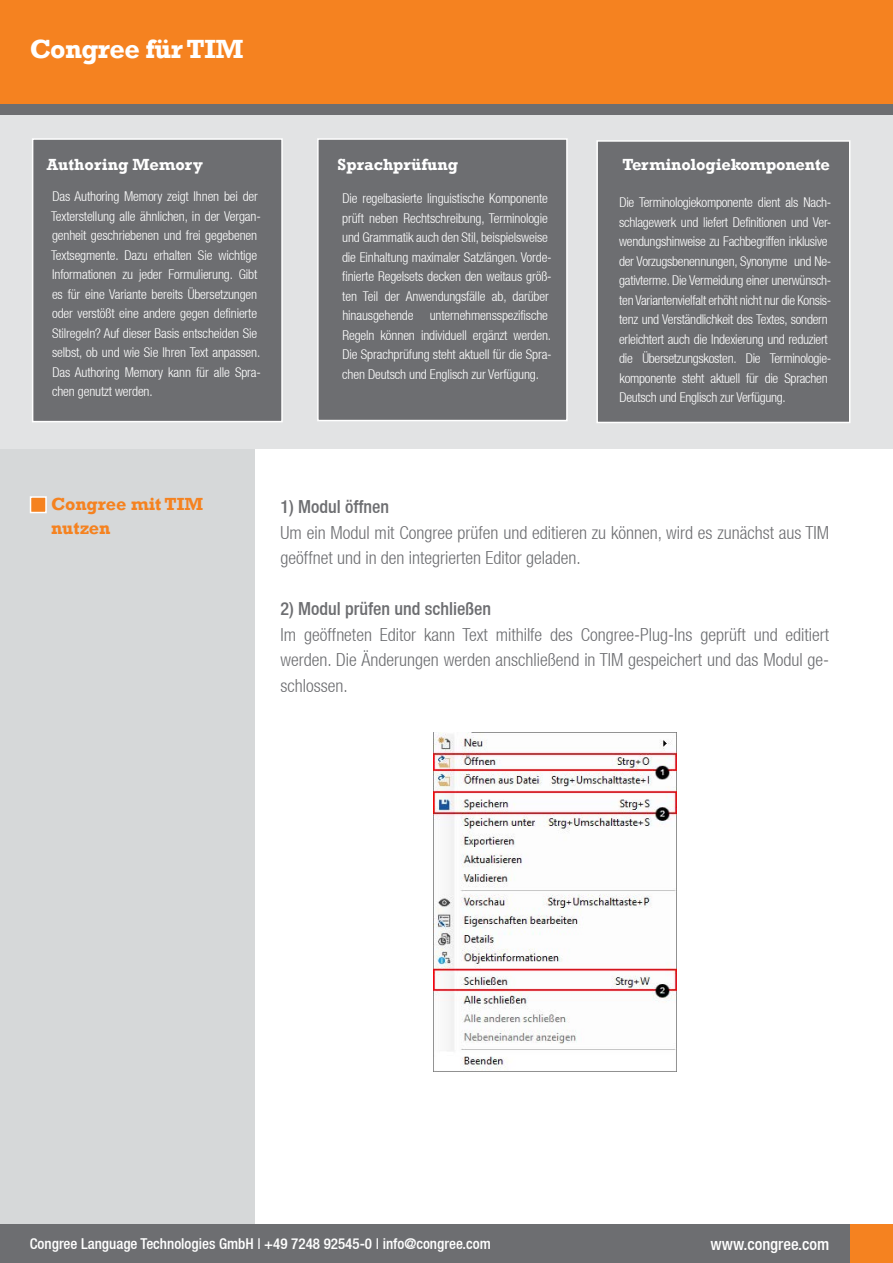
<style>
.page{position:relative;width:893px;height:1263px;background:#fff}
.page>*{position:absolute;margin:0;border:0;box-sizing:border-box;transform-origin:0 0}
.t1{font:700 27px "Rockwell";letter-spacing:-.02em;color:#fff}
.t2{font:300 condensed 18px/25.5px "Helvetica Neue LT";color:#6d6e71}
.t3{font:500 condensed 18px "Helvetica Neue LT";color:#6d6e71}
.t4{font:700 18px/24px "Rockwell";color:#f58220}
.t5{font:700 16.5px "Rockwell";color:#fff}
.t6{font:500 condensed 16.5px "Helvetica Neue LT";color:#fff}
.t7{font:500 condensed 15px "Helvetica Neue LT";color:#fff}
.t8{font:300 condensed 13.5px/19.5px "Helvetica Neue LT";letter-spacing:-.01em;color:#fff}
</style>
<div class="page">
<div style="left:0;top:33px;width:255px;height:1213px;background:#d6d8d9"></div>
<div style="left:0;top:1225px;width:893px;height:38px;background:#6d6e71"></div>
<div style="left:850px;top:1225px;width:43px;height:38px;background:#f58220"></div>
<div style="left:0;top:114px;width:893px;height:335px;background:#e2e3e4"></div>
<div style="left:32px;top:138px;width:251px;height:284px;background:#6d6e71;border:2px solid #fff"></div>
<div style="left:317px;top:138px;width:251px;height:283px;background:#6d6e71;border:2px solid #fff"></div>
<div style="left:0;top:0;width:893px;height:109px;background:#f58220"></div>
<div style="left:0;top:104px;width:893px;height:10px;background:#6d6e71"></div>
<div style="left:596px;top:140px;width:254px;height:283px;background:#6d6e71;border:2px solid #fff"></div>
<div style="left:30px;top:496px;width:17px;height:17px;background:#f58220;border:2px solid #fff"></div>
<img style="left:434px;top:732px;width:242px;height:340px">
<h1 class="t1" style="left:30px;top:33px;width:215px">Congree für TIM</h1>
<p class="t5" style="left:47px;top:154px;width:158px">Authoring Memory</p>
<p class="t5" style="left:338px;top:154px;width:122px">Sprachprüfung</p>
<p class="t5" style="left:622px;top:154px;width:209px">Terminologiekomponente</p>
<p class="t8" style="left:51px;top:187px;width:211px">Das Authoring Memory zeigt Ihnen bei der Texterstellung alle ähnlichen, in der Vergan&shy;genheit geschriebenen und frei gegebenen Textsegmente. Dazu erhalten Sie wichtige Informationen zu jeder Formulierung. Gibt es für eine Variante bereits Übersetzungen oder verstößt eine andere gegen definierte Stilregeln? Auf dieser Basis entscheiden Sie selbst, ob und wie Sie Ihren Text anpassen.<br>Das Authoring Memory kann für alle Spra&shy;chen genutzt werden.</p>
<p class="t8" style="left:342px;top:189px;width:211px">Die regelbasierte linguistische Komponente prüft neben Rechtschreibung, Terminologie und Grammatik auch den Stil, beispielsweise die Einhaltung maximaler Satzlängen. Vorde&shy;finierte Regelsets decken den weitaus größ&shy;ten Teil der Anwendungsfälle ab, darüber hinausgehende unternehmensspezifische Regeln können individuell ergänzt werden.<br>Die Sprachprüfung steht aktuell für die Spra&shy;chen Deutsch und Englisch zur Verfügung.</p>
<p class="t8" style="left:619px;top:193px;width:214px">Die Terminologiekomponente dient als Nach&shy;schlagewerk und liefert Definitionen und Ver&shy;wendungshinweise zu Fachbegriffen inklusive der Vorzugsbenennungen, Synonyme und Ne&shy;gativterme. Die Vermeidung einer unerwünsch&shy;ten Variantenvielfalt erhöht nicht nur die Konsis&shy;tenz und Verständlichkeit des Textes, sondern erleichtert auch die Indexierung und reduziert die Übersetzungskosten. Die Terminologie&shy;komponente steht aktuell für die Sprachen Deutsch und Englisch zur Verfügung.</p>
<h2 class="t4" style="left:51px;top:492px;width:154px">Congree mit TIM nutzen</h2>
<h2 class="t3" style="left:281px;top:496px;width:110px">1) Modul öffnen</h2>
<h2 class="t2" style="left:281px;top:520px;width:550px">Um ein Modul mit Congree prüfen und editieren zu können, wird es zunächst aus TIM geöffnet und in den integrierten Editor geladen.</h2>
<h2 class="t3" style="left:281px;top:598px;width:212px">2) Modul prüfen und schließen</h2>
<h2 class="t2" style="left:281px;top:622px;width:550px;text-align:justify">Im geöffneten Editor kann Text mithilfe des Congree-Plug-Ins geprüft und editiert werden. Die Änderungen werden anschließend in TIM gespeichert und das Modul ge&shy;schlossen.</h2>
<p class="t7" style="left:30px;top:1235px;width:462px">Congree Language Technologies GmbH | +49 7248 92545-0 | info@congree.com</p>
<p class="t6" style="left:710px;top:1234px;width:120px">www.congree.com</p>
</div>
